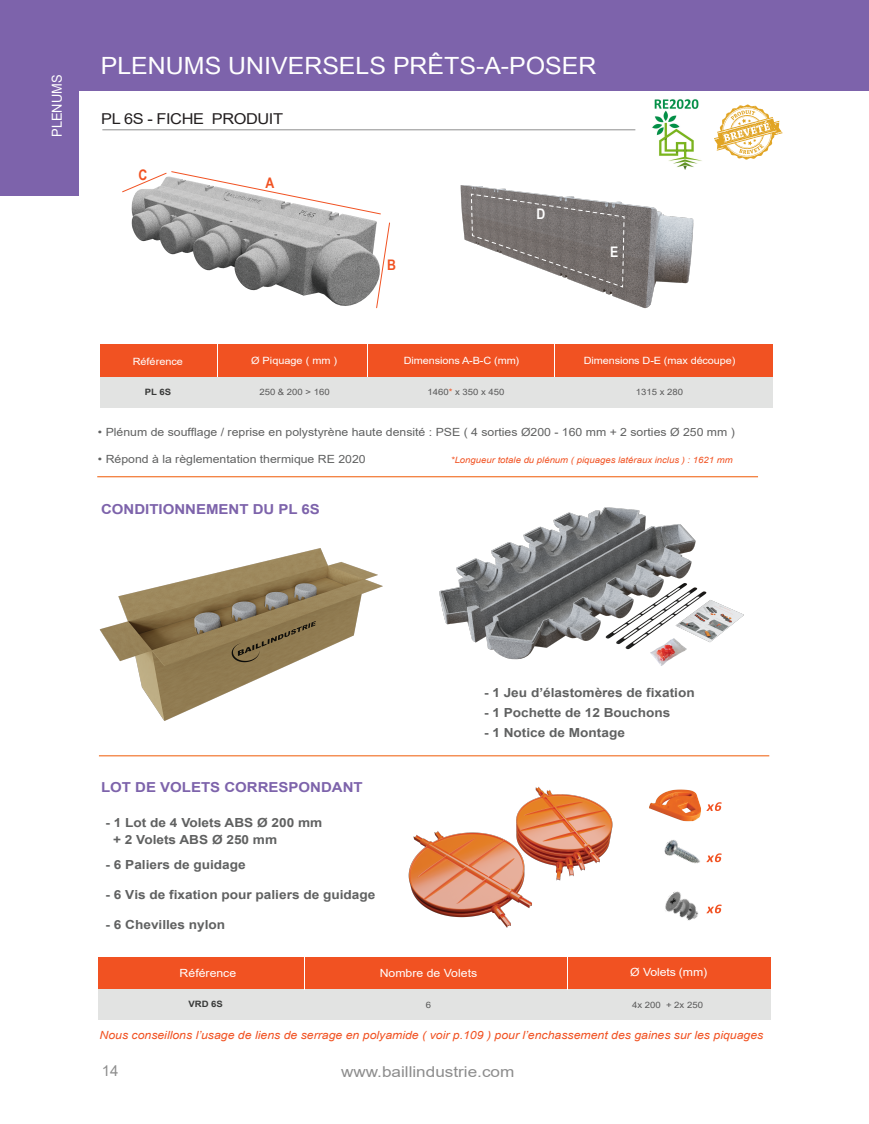
<style>
.page{position:relative;width:869px;height:1124px;background:#fff}
.page>*{position:absolute;margin:0;border:0;box-sizing:border-box;transform-origin:0 0}
.t1{font:23.75px "Arial Narrow";color:#fff;scale:1.28 1}
.t2{font:15px "Arial";color:#8d8d8d;scale:1.14 1}
.t3{font:15px "Arial";letter-spacing:-.025em;color:#231f20;scale:1.09 1}
.t4{font:15px "Arial";color:#8d8d8d}
.t5{font:700 14.5px "Arial Narrow";color:#f15222}
.t6{font:700 14.5px "Arial Narrow";color:#fff}
.t7{font:700 13.75px "Arial";color:#7d63ab;scale:1.09 1}
.t8{font:13.75px "Arial Narrow";color:#fff;scale:1.14 1}
.t9{font:700 12.5px/17.5px "Arial";color:#606161;scale:1.09 1}
.t10{font:11.25px "Arial";color:#606161;scale:1.09 1}
.t11{font:italic 11.25px "Arial";color:#f15222;scale:1.09 1}
.t12{font:11.25px "Arial";color:#fff;scale:1.09 1}
.t13{font:10px "Arial";letter-spacing:-.01em;color:#fff;scale:1.09 1}
.t14{font:italic 8.75px "Arial";color:#f15222;scale:1.09 1}
.t15{font:8.75px "Arial";color:#595959;scale:1.09 1}
.t16{font:700 8.75px "Arial";color:#393a39;scale:1.09 1}
.s1{color:#f15222}
.s2{font-style:inherit}
</style>
<div class="page">
<svg style="left:707px;top:802px;width:14px;height:8px"></svg>
<svg style="left:706px;top:853px;width:15px;height:9px"></svg>
<svg style="left:706px;top:904px;width:15px;height:9px"></svg>
<hr style="left:102px;top:129px;width:533px;height:1px;background:#8d8d8d">
<div style="left:98px;top:956px;width:672px;height:33px;background:#f15222"></div>
<div style="left:98px;top:989px;width:672px;height:30px;background:#e2e3e2"></div>
<hr style="left:304px;top:956px;width:1px;height:33px;background:#fff">
<hr style="left:567px;top:956px;width:1px;height:33px;background:#fff">
<hr style="left:97px;top:476px;width:660px;height:1px;background:#f37b37">
<hr style="left:99px;top:755px;width:670px;height:1px;background:#f37b37">
<div style="left:100px;top:344px;width:672px;height:33px;background:#f15222"></div>
<div style="left:100px;top:377px;width:672px;height:30px;background:#e2e3e2"></div>
<hr style="left:217px;top:344px;width:1px;height:33px;background:#fff">
<hr style="left:366px;top:344px;width:1px;height:33px;background:#fff">
<hr style="left:553px;top:344px;width:1px;height:33px;background:#fff">
<svg style="left:714px;top:104px;width:68px;height:56px"></svg>
<img style="left:652px;top:99px;width:50px;height:71px">
<img style="left:663px;top:789px;width:37px;height:33px">
<img style="left:664px;top:840px;width:36px;height:24px">
<img style="left:665px;top:891px;width:33px;height:30px">
<img style="left:131px;top:215px;width:246px;height:91px">
<img style="left:460px;top:185px;width:234px;height:124px">
<svg style="left:470px;top:193px;width:154px;height:95px"></svg>
<svg style="left:375px;top:222px;width:15px;height:87px"></svg>
<svg style="left:122px;top:171px;width:259px;height:44px"></svg>
<img style="left:439px;top:507px;width:305px;height:159px">
<img style="left:99px;top:548px;width:284px;height:173px">
<img style="left:408px;top:786px;width:255px;height:142px">
<div style="left:0;top:0;width:868px;height:91px;background:#7d63ab"></div>
<div style="left:0;top:0;width:79px;height:195px;background:#7d63ab"></div>
<p class="t8" style="left:47px;top:137px;width:56px;rotate:-90deg">PLENUMS</p>
<h1 class="t1" style="left:101px;top:48px;width:388px">PLENUMS UNIVERSELS PRÊTS-A-POSER</h1>
<p class="t3" style="left:101px;top:108px;width:168px">PL 6S - FICHE PRODUIT</p>
<p class="t5" style="left:138px;top:164px;width:10px">C</p>
<p class="t5" style="left:265px;top:171px;width:10px">A</p>
<p class="t5" style="left:387px;top:254px;width:10px">B</p>
<p class="t6" style="left:536px;top:202px;width:10px">D</p>
<p class="t6" style="left:610px;top:240px;width:10px">E</p>
<p class="t13" style="left:583px;top:353px;width:141px">Dimensions D-E (max découpe)</p>
<p class="t13" style="left:133px;top:354px;width:48px">Référence</p>
<p class="t13" style="left:251px;top:354px;width:80px">Ø Piquage ( mm )</p>
<p class="t13" style="left:403px;top:354px;width:107px">Dimensions A-B-C (mm)</p>
<p class="t15" style="left:427px;top:386px;width:72px">1460<span class="s1">*</span> x 350 x 450</p>
<p class="t16" style="left:145px;top:385px;width:26px">PL 6S</p>
<p class="t15" style="left:259px;top:386px;width:66px">250 &amp; 200 &gt; 160</p>
<p class="t15" style="left:635px;top:386px;width:45px">1315 x 280</p>
<p class="t10" style="left:98px;top:424px;width:585px">• Plénum de soufflage / reprise en polystyrène haute densité : PSE ( 4 sorties Ø200 - 160 mm + 2 sorties Ø 250 mm )</p>
<p class="t10" style="left:98px;top:451px;width:247px">• Répond à la règlementation thermique RE 2020</p>
<p class="t14" style="left:451px;top:454px;width:260px">*Longueur totale du plénum ( piquages latéraux inclus ) : 1621 mm</p>
<p class="t7" style="left:101px;top:499px;width:202px">CONDITIONNEMENT DU PL 6S</p>
<p class="t7" style="left:101px;top:776px;width:241px">LOT DE VOLETS CORRESPONDANT</p>
<p class="t9" style="left:113px;top:813px;width:193px;text-indent:-8px">- 1 Lot de 4 Volets ABS Ø 200 mm + 2 Volets ABS Ø 250 mm</p>
<p class="t9" style="left:105px;top:856px;width:130px">- 6 Paliers de guidage</p>
<p class="t9" style="left:105px;top:886px;width:249px">- 6 <span class="s2">V</span>is de fixation pour paliers de guidage</p>
<p class="t9" style="left:105px;top:916px;width:111px">- 6 Chevilles nylon</p>
<p class="t9" style="left:484px;top:683px;width:195px">- 1 Jeu d’élastomères de fixation</p>
<p class="t9" style="left:484px;top:703px;width:172px">- 1 Pochette de 12 Bouchons</p>
<p class="t9" style="left:484px;top:723px;width:131px">- 1 Notice de Montage</p>
<p class="t12" style="left:179px;top:965px;width:53px">Référence</p>
<p class="t12" style="left:379px;top:964px;width:91px">Nombre de Volets</p>
<p class="t12" style="left:630px;top:964px;width:72px">Ø Volets (mm)</p>
<p class="t16" style="left:188px;top:997px;width:33px">VRD 6S</p>
<p class="t15" style="left:425px;top:998px;width:6px">6</p>
<p class="t15" style="left:631px;top:998px;width:66px">4x 200 + 2x 250</p>
<p class="t11" style="left:99px;top:1027px;width:610px">Nous conseillons l’usage de liens de serrage en polyamide ( voir p.109 ) pour l’enchassement des gaines sur les piquages</p>
<p class="t4" style="left:102px;top:1060px;width:18px">14</p>
<p class="t2" style="left:341px;top:1060px;width:153px">www.baillindustrie.com</p>
</div>
